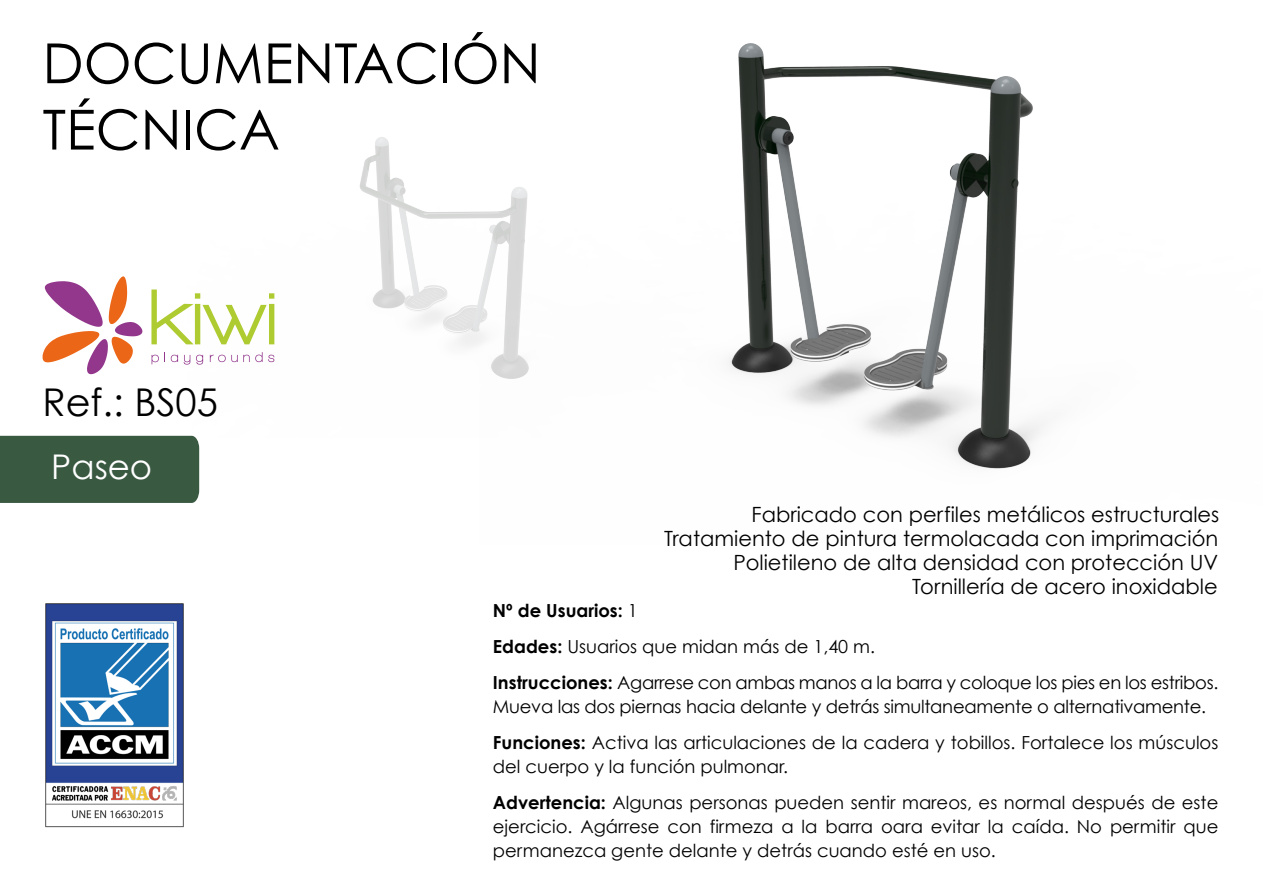
<style>
.page{position:relative;width:1263px;height:893px;background:#fff}
.page>*{position:absolute;margin:0;border:0;box-sizing:border-box;transform-origin:0 0}
.t1{font:55.35px/66.3px "Century Gothic";color:#000}
.t2{font:38.25px "Century Gothic";color:#000}
.t3{font:34.05px "Century Gothic";color:#fff}
.t4{font:21px/24px "Century Gothic";color:#000;text-align:right}
.t5{font:18px/36px "Century Gothic";color:#000}
.s1{font-weight:700}
</style>
<div class="page">
<img style="left:187px;top:137px;width:292px;height:299px">
<img style="left:479px;top:43px;width:566px;height:426px">
<div style="left:0;top:436px;width:199px;height:67px;background:#3a5941"></div>
<img style="left:45px;top:603px;width:139px;height:225px">
<svg style="left:42px;top:276px;width:100px;height:98px"></svg>
<svg style="left:151px;top:289px;width:123px;height:55px"></svg>
<svg style="left:152px;top:352px;width:13px;height:12px"></svg>
<svg style="left:171px;top:355px;width:7px;height:7px"></svg>
<svg style="left:184px;top:355px;width:6px;height:10px"></svg>
<svg style="left:196px;top:355px;width:7px;height:10px"></svg>
<svg style="left:210px;top:352px;width:64px;height:10px"></svg>
<h1 class="t1" style="left:43px;top:29px;width:499px">DOCUMENTACIÓN<br>TÉCNICA</h1>
<h2 class="t2" style="left:43px;top:375px;width:177px">Ref.: BS05</h2>
<h3 class="t3" style="left:51px;top:443px;width:102px">Paseo</h3>
<p class="t4" style="left:664px;top:502px;width:557px">Fabricado con perfiles metálicos estructurales Tratamiento de pintura termolacada con imprimación Polietileno de alta densidad con protección UV Tornillería de acero inoxidable</p>
<p class="t5" style="left:493px;top:593px;width:727px"><span class="s1">Nº de Usuarios:</span> 1<br><span class="s1">Edades:</span> Usuarios que midan más de 1,40 m.<br><span class="s1">Instrucciones:</span> Agarrese con ambas manos a la barra y coloque los pies en los estribos.</p>
<p class="t5" style="left:493px;top:689px;width:727px">Mueva las dos piernas hacia delante y detrás simultaneamente o alternativamente.<br><span class="s1">Funciones:</span> Activa las articulaciones de la cadera y tobillos. Fortalece los músculos</p>
<p class="t5" style="left:493px;top:749px;width:727px">del cuerpo y la función pulmonar.<br><span class="s1">Advertencia:</span> Algunas personas pueden sentir mareos, es normal después de este</p>
<p class="t5" style="left:493px;top:815px;width:727px;line-height:24px">ejercicio. Agárrese con firmeza a la barra oara evitar la caída. No permitir que permanezca gente delante y detrás cuando esté en uso.</p>
</div>
